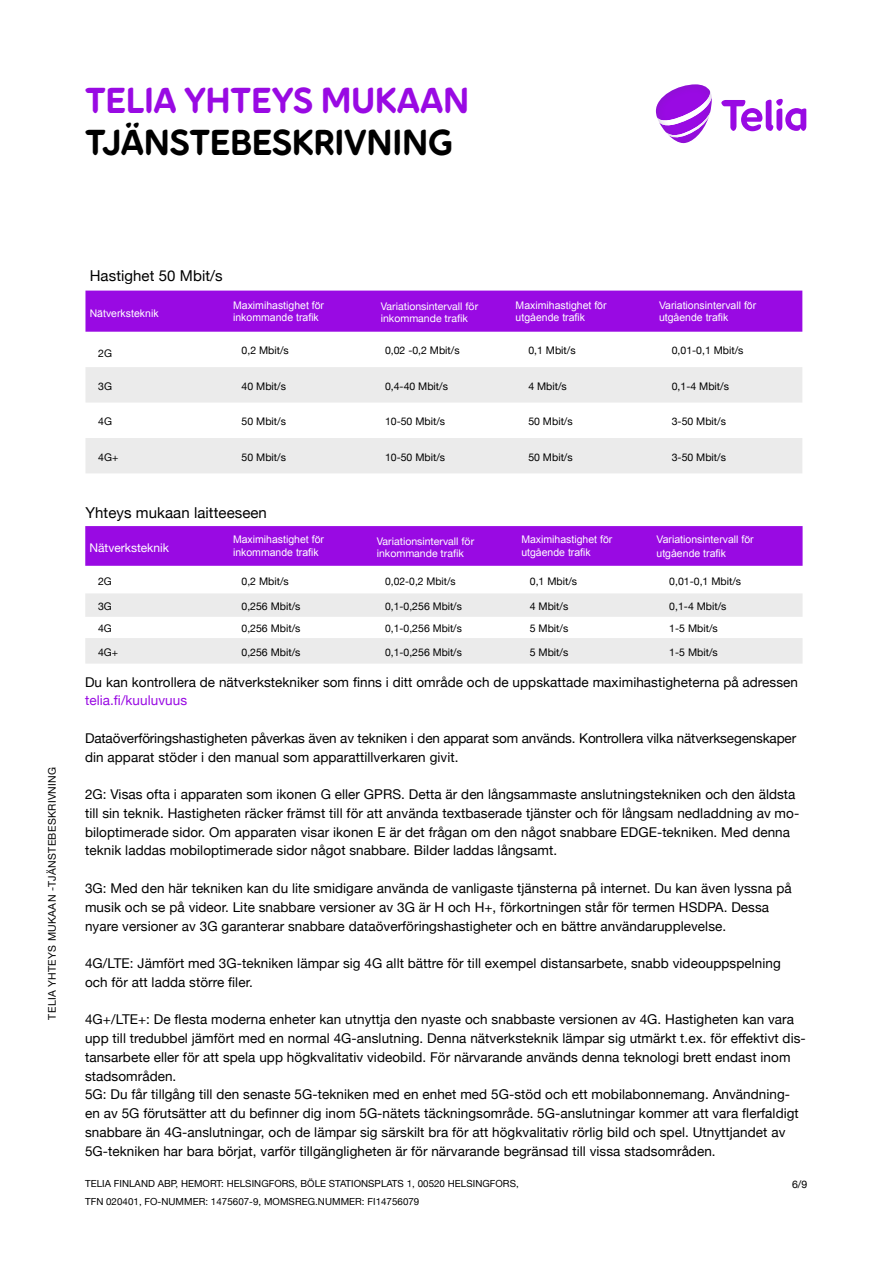
<style>
.page{position:relative;width:893px;height:1263px;background:#fff}
.page>*{position:absolute;margin:0;border:0;box-sizing:border-box;transform-origin:0 0}
.t1{font:36px "Pebble CAPS";letter-spacing:-.005em;color:#000}
.t2{font:36px "Pebble CAPS";letter-spacing:-.005em;color:#990ae3}
.t3{font:15px "Helvetica Neue";letter-spacing:.005em;color:#000}
.t4{font:13.5px/18.8px "Helvetica Neue";letter-spacing:.005em;color:#000}
.t5{font:13.5px "Helvetica Neue";letter-spacing:.005em;color:#990ae3}
.t6{font:12px "Helvetica Neue";color:#fff}
.t7{font:10.5px "Helvetica Neue";color:#000}
.t8{font:10.5px/12.6px "Arial";color:#fff}
.t9{font:10.5px/12.6px "Helvetica Neue";color:#fff}
.t10{font:10.5px "Helvetica Neue";letter-spacing:.03em;color:#000}
.t11{font:9.75px/18px "Helvetica Neue";letter-spacing:.005em;color:#000}
</style>
<div class="page">
<svg style="left:721px;top:99px;width:85px;height:32px"></svg>
<svg style="left:656px;top:84px;width:56px;height:59px"></svg>
<div style="left:85px;top:291px;width:717px;height:41px;background:#990ae3"></div>
<svg style="left:85px;top:367px;width:717px;height:106px;fill:#ebebeb"></svg>
<div style="left:85px;top:526px;width:718px;height:40px;background:#990ae3"></div>
<svg style="left:85px;top:593px;width:718px;height:71px;fill:#ebebeb"></svg>
<h1 class="t2" style="left:85px;top:77px;width:386px">TELIA YHTEYS MUKAAN</h1>
<h1 class="t1" style="left:85px;top:119px;width:369px">TJÄNSTEBESKRIVNING</h1>
<p class="t10" style="left:44px;top:1019px;width:254px;rotate:-90deg">TELIA YHTEYS MUKAAN -TJÄNSTEBESKRIVNING</p>
<p class="t3" style="left:90px;top:265px;width:135px">Hastighet 50 Mbit/s</p>
<p class="t8" style="left:90px;top:307px;width:70px">Nätverksteknik</p>
<p class="t8" style="left:233px;top:299px;width:93px">Maximihastighet för inkommande trafik</p>
<p class="t9" style="left:381px;top:300px;width:99px">Variationsintervall för inkommande trafik</p>
<p class="t8" style="left:516px;top:299px;width:93px">Maximihastighet för utgående trafik</p>
<p class="t8" style="left:659px;top:299px;width:99px">Variationsintervall för utgående trafik</p>
<p class="t7" style="left:98px;top:345px;width:15px">2G</p>
<p class="t7" style="left:242px;top:343px;width:49px">0,2 Mbit/s</p>
<p class="t7" style="left:385px;top:343px;width:76px">0,02 -0,2 Mbit/s</p>
<p class="t7" style="left:528px;top:343px;width:49px">0,1 Mbit/s</p>
<p class="t7" style="left:672px;top:343px;width:73px">0,01-0,1 Mbit/s</p>
<p class="t7" style="left:98px;top:379px;width:15px">3G</p>
<p class="t7" style="left:242px;top:379px;width:46px">40 Mbit/s</p>
<p class="t7" style="left:385px;top:379px;width:65px">0,4-40 Mbit/s</p>
<p class="t7" style="left:528px;top:379px;width:40px">4 Mbit/s</p>
<p class="t7" style="left:672px;top:379px;width:59px">0,1-4 Mbit/s</p>
<p class="t7" style="left:98px;top:414px;width:15px">4G</p>
<p class="t7" style="left:242px;top:414px;width:46px">50 Mbit/s</p>
<p class="t7" style="left:385px;top:414px;width:62px">10-50 Mbit/s</p>
<p class="t7" style="left:528px;top:414px;width:46px">50 Mbit/s</p>
<p class="t7" style="left:672px;top:414px;width:56px">3-50 Mbit/s</p>
<p class="t7" style="left:98px;top:449px;width:22px">4G+</p>
<p class="t7" style="left:242px;top:449px;width:46px">50 Mbit/s</p>
<p class="t7" style="left:385px;top:449px;width:62px">10-50 Mbit/s</p>
<p class="t7" style="left:528px;top:449px;width:46px">50 Mbit/s</p>
<p class="t7" style="left:672px;top:449px;width:56px">3-50 Mbit/s</p>
<p class="t3" style="left:85px;top:502px;width:183px">Yhteys mukaan laitteeseen</p>
<p class="t6" style="left:90px;top:539px;width:81px">Nätverksteknik</p>
<p class="t8" style="left:233px;top:534px;width:93px">Maximihastighet för inkommande trafik</p>
<p class="t9" style="left:377px;top:535px;width:99px">Variationsintervall för inkommande trafik</p>
<p class="t8" style="left:521px;top:534px;width:93px">Maximihastighet för utgående trafik</p>
<p class="t8" style="left:656px;top:532px;width:99px;line-height:14.4px">Variationsintervall för utgående trafik</p>
<p class="t7" style="left:98px;top:573px;width:15px">2G</p>
<p class="t7" style="left:242px;top:573px;width:49px">0,2 Mbit/s</p>
<p class="t7" style="left:385px;top:573px;width:72px">0,02-0,2 Mbit/s</p>
<p class="t7" style="left:530px;top:573px;width:49px">0,1 Mbit/s</p>
<p class="t7" style="left:669px;top:573px;width:73px">0,01-0,1 Mbit/s</p>
<p class="t7" style="left:98px;top:599px;width:15px">3G</p>
<p class="t7" style="left:242px;top:599px;width:60px">0,256 Mbit/s</p>
<p class="t7" style="left:385px;top:599px;width:78px">0,1-0,256 Mbit/s</p>
<p class="t7" style="left:530px;top:599px;width:40px">4 Mbit/s</p>
<p class="t7" style="left:669px;top:599px;width:59px">0,1-4 Mbit/s</p>
<p class="t7" style="left:98px;top:621px;width:15px">4G</p>
<p class="t7" style="left:242px;top:621px;width:60px">0,256 Mbit/s</p>
<p class="t7" style="left:385px;top:621px;width:78px">0,1-0,256 Mbit/s</p>
<p class="t7" style="left:530px;top:621px;width:40px">5 Mbit/s</p>
<p class="t7" style="left:669px;top:621px;width:50px">1-5 Mbit/s</p>
<p class="t7" style="left:98px;top:644px;width:22px">4G+</p>
<p class="t7" style="left:242px;top:644px;width:60px">0,256 Mbit/s</p>
<p class="t7" style="left:385px;top:644px;width:78px">0,1-0,256 Mbit/s</p>
<p class="t7" style="left:530px;top:644px;width:40px">5 Mbit/s</p>
<p class="t7" style="left:669px;top:644px;width:50px">1-5 Mbit/s</p>
<p class="t4" style="left:85px;top:673px;width:714px">Du kan kontrollera de nätverkstekniker som finns i ditt område och de uppskattade maximihastigheterna på adressen</p>
<p class="t5" style="left:85px;top:691px;width:104px">telia.fi/kuuluvuus</p>
<p class="t4" style="left:85px;top:729px;width:713px">Dataöverföringshastigheten påverkas även av tekniken i den apparat som används. Kontrollera vilka nätverksegenskaper din apparat stöder i den manual som apparattillverkaren givit.</p>
<p class="t4" style="left:85px;top:786px;width:716px">2G: Visas ofta i apparaten som ikonen G eller GPRS. Detta är den långsammaste anslutningstekniken och den äldsta till sin teknik. Hastigheten räcker främst till för att använda textbaserade tjänster och för långsam nedladdning av mo&shy;biloptimerade sidor. Om apparaten visar ikonen E är det frågan om den något snabbare EDGE-tekniken. Med denna teknik laddas mobiloptimerade sidor något snabbare. Bilder laddas långsamt.</p>
<p class="t4" style="left:85px;top:879px;width:708px">3G: Med den här tekniken kan du lite smidigare använda de vanligaste tjänsterna på internet. Du kan även lyssna på musik och se på videor. Lite snabbare versioner av 3G är H och H+, förkortningen står för termen HSDPA. Dessa nyare versioner av 3G garanterar snabbare dataöverföringshastigheter och en bättre användarupplevelse.</p>
<p class="t4" style="left:85px;top:954px;width:697px">4G/LTE: Jämfört med 3G-tekniken lämpar sig 4G allt bättre för till exempel distansarbete, snabb videouppspelning och för att ladda större filer.</p>
<p class="t4" style="left:85px;top:1011px;width:722px">4G+/LTE+: De flesta moderna enheter kan utnyttja den nyaste och snabbaste versionen av 4G. Hastigheten kan vara upp till tredubbel jämfört med en normal 4G-anslutning. Denna nätverksteknik lämpar sig utmärkt t.ex. för effektivt dis&shy;tansarbete eller för att spela upp högkvalitativ videobild. För närvarande används denna teknologi brett endast inom stadsområden.<br>5G: Du får tillgång till den senaste 5G-tekniken med en enhet med 5G-stöd och ett mobilabonnemang. Användning&shy;en av 5G förutsätter att du befinner dig inom 5G-nätets täckningsområde. 5G-anslutningar kommer att vara flerfaldigt snabbare än 4G-anslutningar, och de lämpar sig särskilt bra för att högkvalitativ rörlig bild och spel. Utnyttjandet av 5G-tekniken har bara börjat, varför tillgängligheten är för närvarande begränsad till vissa stadsområden.</p>
<p class="t11" style="left:85px;top:1175px;width:435px">TELIA FINLAND ABP, HEMORT: HELSINGFORS, BÖLE STATIONSPLATS 1, 00520 HELSINGFORS,<br>TFN 020401, FO-NUMMER: 1475607-9, MOMSREG.NUMMER: FI14756079</p>
<p class="t7" style="left:792px;top:1176px;width:17px">6/9</p>
</div>
